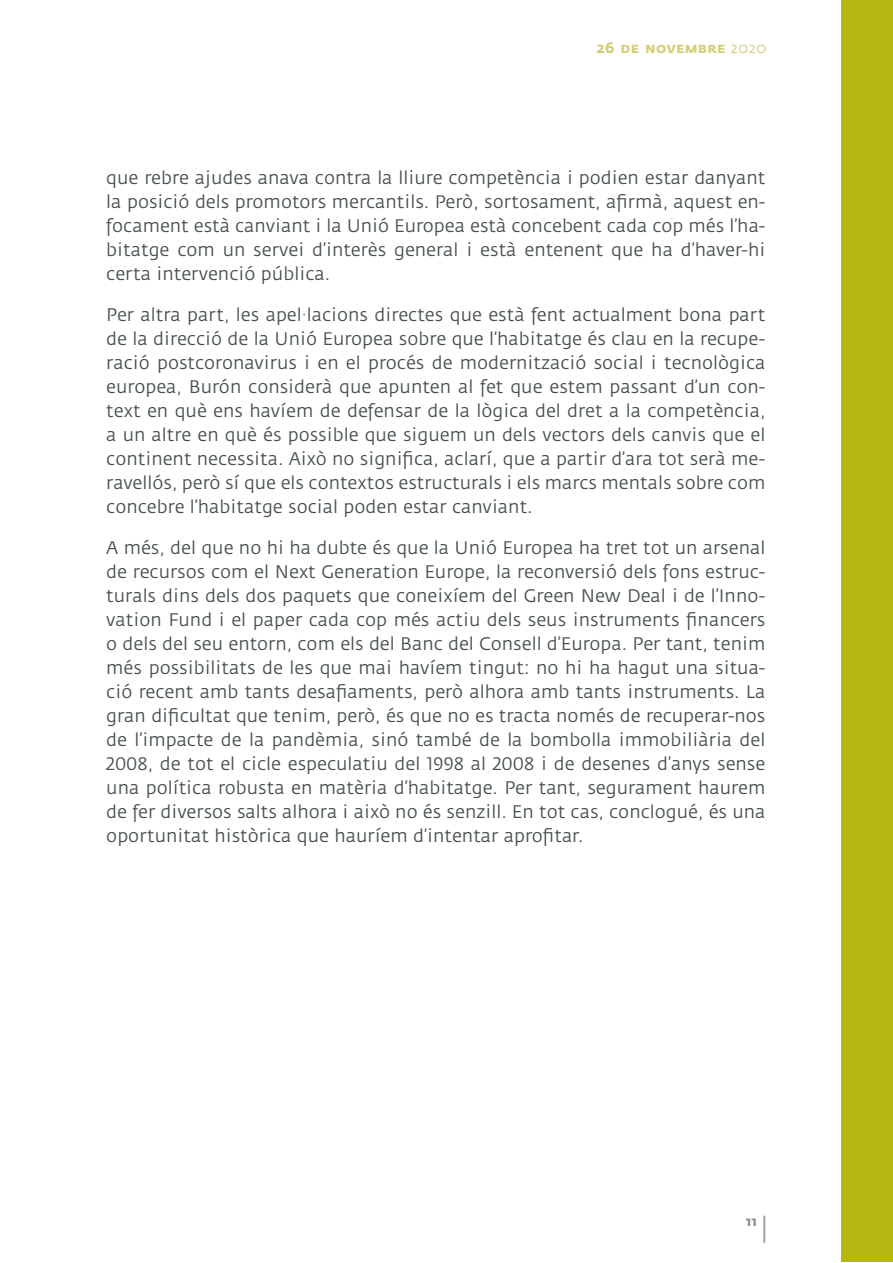
<style>
.page{position:relative;width:893px;height:1263px;background:#fff}
.page>*{position:absolute;margin:0;border:0;box-sizing:border-box;transform-origin:0 0}
.text_normal{font:18px/24px "Fedra Sans";color:#465148;text-align:justify}
.t1{font:15px "Fedra Sans Bold SC";letter-spacing:.02em;color:#d2d076}
.t2{font:13.5px "Fedra Sans Bold SC";color:#89938a}
.s1{font-family:"Fedra Sans Book SC"}
.s2{font-family:"Franklin Gothic";font-weight:600;font-size:27px}
</style>
<div class="page">
<div style="left:842px;top:0;width:51px;height:1262px;background:#b6b711"></div>
<p class="t1" style="left:596px;top:39px;width:172px">26 de novembre <span class="s1">2020</span></p>
<p class="text_normal" style="left:106px;top:166px;width:661px">que rebre ajudes anava contra la lliure competència i podien estar danyant la posició dels promotors mercantils. Però, sortosament, afirmà, aquest en&shy;focament està canviant i la Unió Europea està concebent cada cop més l’ha&shy;bitatge com un servei d’interès general i està entenent que ha d’haver-hi certa intervenció pública.</p>
<p class="text_normal" style="left:106px;top:303px;width:661px">Per altra part, les apel·lacions directes que està fent actualment bona part de la direcció de la Unió Europea sobre que l’habitatge és clau en la recupe&shy;ració postcoronavirus i en el procés de modernització social i tecnològica europea, Burón considerà que apunten al fet que estem passant d’un con&shy;text en què ens havíem de defensar de la lògica del dret a la competència, a un altre en què és possible que siguem un dels vectors dels canvis que el continent necessita. Això no significa, aclarí, que a partir d’ara tot serà me&shy;ravellós, però sí que els contextos estructurals i els marcs mentals sobre com concebre l’habitatge social poden estar canviant.</p>
<p class="text_normal" style="left:106px;top:536px;width:661px">A més, del que no hi ha dubte és que la Unió Europea ha tret tot un arsenal de recursos com el Next Generation Europe, la reconversió dels fons estruc&shy;turals dins dels dos paquets que coneixíem del Green New Deal i de l’Inno&shy;vation Fund i el paper cada cop més actiu dels seus instruments financers o dels del seu entorn, com els del Banc del Consell d’Europa. Per tant, tenim més possibilitats de les que mai havíem tingut: no hi ha hagut una situa&shy;ció recent amb tants desafiaments, però alhora amb tants instruments. La gran dificultat que tenim, però, és que no es tracta només de recuperar-nos de l’impacte de la pandèmia, sinó també de la bombolla immobiliària del 2008, de tot el cicle especulatiu del 1998 al 2008 i de desenes d’anys sense una política robusta en matèria d’habitatge. Per tant, segurament haurem de fer diversos salts alhora i això no és senzill. En tot cas, conclogué, és una oportunitat històrica que hauríem d’intentar aprofitar.</p>
<p class="t2" style="left:746px;top:1213px;width:22px">11 <span class="s2">|</span></p>
</div>
